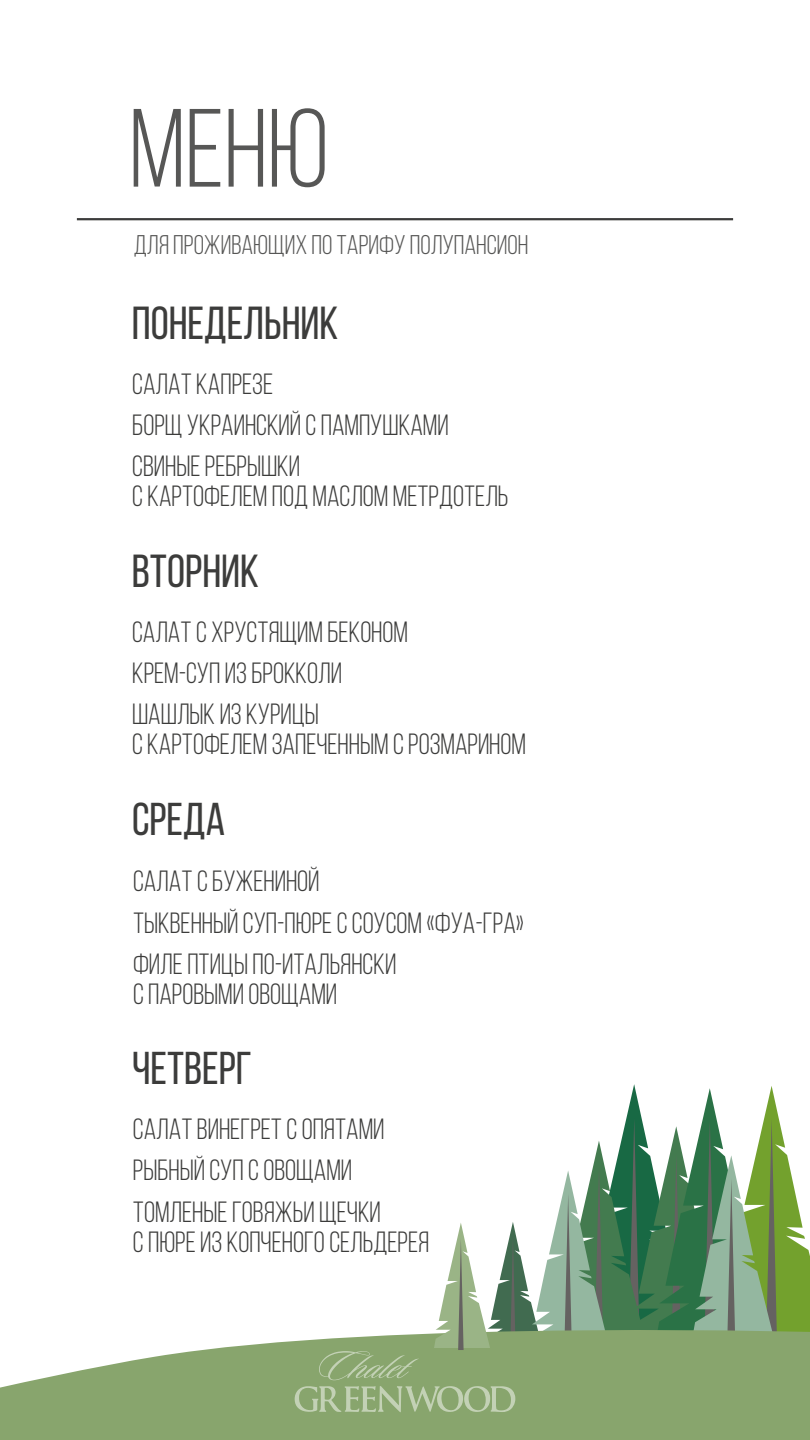
<style>
.page{position:relative;width:810px;height:1440px;background:#fff}
.page>*{position:absolute;margin:0;border:0;box-sizing:border-box;transform-origin:0 0}
.t1{font:46.28px "Bebas Neue";color:#3c3c3b}
.t2{font:45.97px "Bebas Neue";color:#3c3c3b}
.t3{font:29.25px/41.2px "Bebas Neue";color:#3c3c3b}
.t4{font:27px "Bebas Neue";color:#575756}
</style>
<div class="page">
<svg style="left:0;top:1341px;width:810px;height:99px;background:#97b080"></svg>
<svg style="left:134px;top:109px;width:47px;height:78px"></svg>
<svg style="left:190px;top:109px;width:30px;height:78px"></svg>
<svg style="left:229px;top:109px;width:34px;height:78px"></svg>
<svg style="left:272px;top:108px;width:53px;height:79px"></svg>
<hr style="left:77px;top:218px;width:656px;height:2px;background:#3c3c3b">
<svg style="left:295px;top:1084px;width:515px;height:328px"></svg>
<p class="t4" style="left:134px;top:230px;width:396px">для проживающих по тарифу полупансион</p>
<h1 class="t1" style="left:132px;top:298px;width:208px">ПОНЕДЕЛЬНИК</h1>
<p class="t3" style="left:132px;top:363px;width:318px">Салат Капрезе<br>Борщ украинский с пампушками<br>Свиные ребрышки</p>
<p class="t3" style="left:132px;top:475px;width:378px">с картофелем под маслом Метрдотель</p>
<h1 class="t1" style="left:132px;top:546px;width:129px">вторник</h1>
<p class="t3" style="left:132px;top:611px;width:277px">Салат с хрустящим беконом<br>Крем-суп из брокколи<br>Шашлык из курицы</p>
<p class="t3" style="left:132px;top:723px;width:395px">с Картофелем запеченным с розмарином</p>
<h2 class="t2" style="left:132px;top:794px;width:95px">среда</h2>
<p class="t3" style="left:133px;top:861px;width:393px">Салат с бужениной<br>Тыквенный суп-пюре с соусом «фуа-гра»<br>Филе птицы по-итальянски</p>
<p class="t3" style="left:133px;top:973px;width:206px">с паровыми овощами</p>
<h2 class="t2" style="left:132px;top:1043px;width:122px">четверг</h2>
<p class="t3" style="left:133px;top:1108px;width:253px">Салат винегрет с опятами<br>Рыбный суп с овощами<br>Томленые говяжьи щечки</p>
<p class="t3" style="left:133px;top:1221px;width:298px">с пюре из копченого сельдерея</p>
</div>
